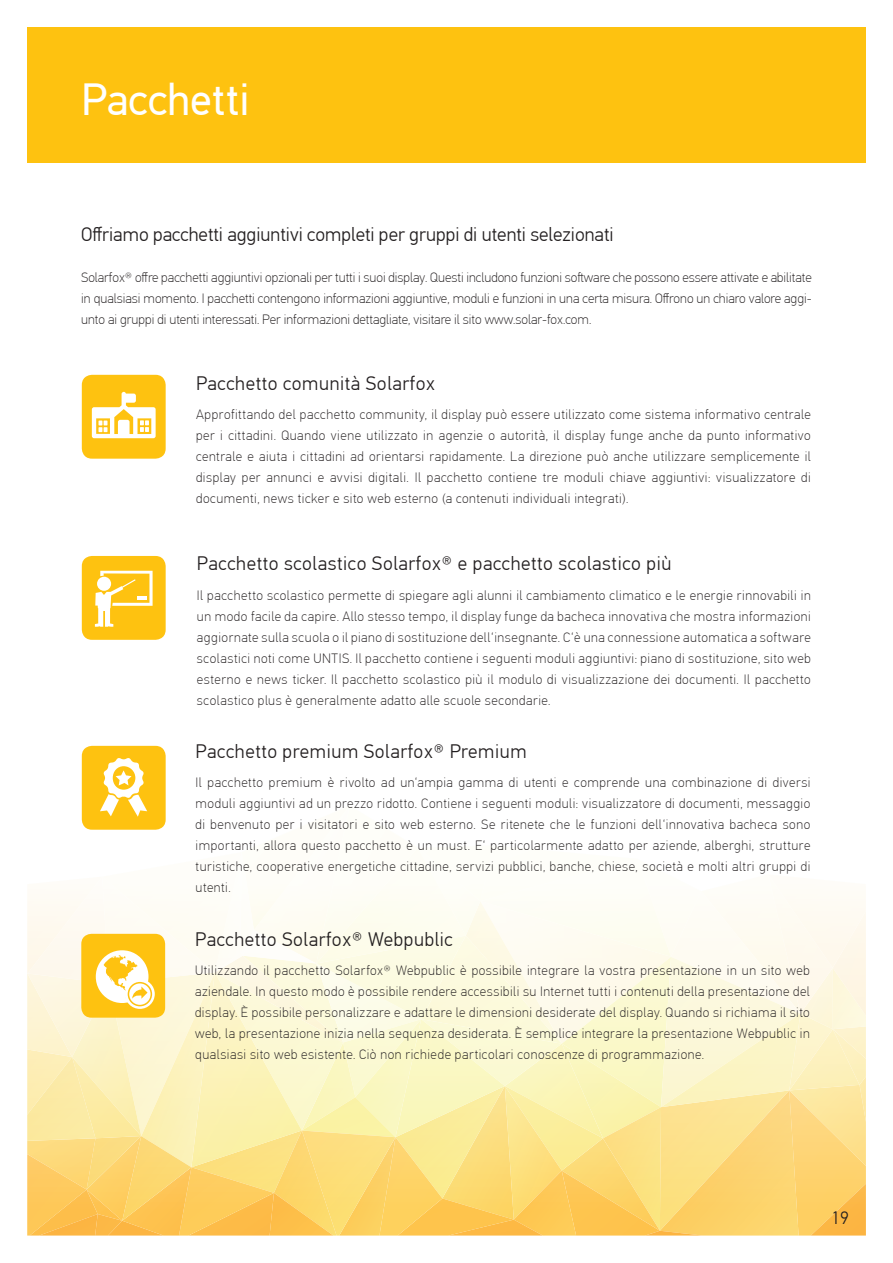
<style>
.page{position:relative;width:893px;height:1263px;background:#fff}
.page>*{position:absolute;margin:0;border:0;box-sizing:border-box;transform-origin:0 0}
.t1{font:45px "PF Din Text Pro";color:#fff}
.t2{font:300 19.5px "PF Din Text Pro";letter-spacing:.03em;color:#231f20}
.t3{font:300 19.5px "PF Din Text Pro";color:#231f20}
.t4{font:300 18px "PF Din Text Pro";color:#231f20}
.t5{font:100 13.5px/21px "PF Din Text Pro";letter-spacing:.035em;color:#231f20;text-align:justify}
</style>
<div class="page">
<div style="left:27px;top:27px;width:839px;height:135px;background:#fec210"></div>
<div style="left:82px;top:556px;width:84px;height:84px;background:#fec210;border-radius:10px"></div>
<div style="left:82px;top:375px;width:84px;height:84px;background:#fec210;border-radius:10px"></div>
<div style="left:82px;top:746px;width:84px;height:84px;background:#fec210;border-radius:10px"></div>
<svg style="left:92px;top:392px;width:64px;height:46px"></svg>
<svg style="left:95px;top:571px;width:58px;height:56px"></svg>
<svg style="left:27px;top:757px;width:839px;height:478px"></svg>
<h1 class="t1" style="left:81px;top:73px;width:170px">Pacchetti</h1>
<h2 class="t3" style="left:81px;top:224px;width:534px">Offriamo pacchetti aggiuntivi completi per gruppi di utenti selezionati</h2>
<p class="t5" style="left:81px;top:267px;width:732px">Solarfox® offre pacchetti aggiuntivi opzionali per tutti i suoi display. Questi includono funzioni software che possono essere attivate e abilitate in qualsiasi momento. I pacchetti contengono informazioni aggiuntive, moduli e funzioni in una certa misura. Offrono un chiaro valore aggi&shy;unto ai gruppi di utenti interessati. Per informazioni dettagliate, visitare il sito www.solar-fox.com.</p>
<h2 class="t2" style="left:196px;top:372px;width:240px">Pacchetto comunità Solarfox</h2>
<p class="t5" style="left:196px;top:404px;width:616px">Approfittando del pacchetto community, il display può essere utilizzato come sistema informativo centrale per i cittadini. Quando viene utilizzato in agenzie o autorità, il display funge anche da punto informativo centrale e aiuta i cittadini ad orientarsi rapidamente. La direzione può anche utilizzare semplicemente il display per annunci e avvisi digitali. Il pacchetto contiene tre moduli chiave aggiuntivi: visualizzatore di documenti, news ticker e sito web esterno (a contenuti individuali integrati).</p>
<h2 class="t2" style="left:197px;top:552px;width:476px">Pacchetto scolastico Solarfox® e pacchetto scolastico più</h2>
<p class="t5" style="left:197px;top:584px;width:615px">Il pacchetto scolastico permette di spiegare agli alunni il cambiamento climatico e le energie rinnovabili in un modo facile da capire. Allo stesso tempo, il display funge da bacheca innovativa che mostra informazioni aggiornate sulla scuola o il piano di sostituzione dell‘insegnante. C‘è una connessione automatica a software scolastici noti come UNTIS. Il pacchetto contiene i seguenti moduli aggiuntivi: piano di sostituzione, sito web esterno e news ticker. Il pacchetto scolastico più il modulo di visualizzazione dei documenti. Il pacchetto scolastico plus è generalmente adatto alle scuole secondarie.</p>
<h2 class="t2" style="left:196px;top:740px;width:333px">Pacchetto premium Solarfox® Premium</h2>
<p class="t5" style="left:196px;top:772px;width:616px">Il pacchetto premium è rivolto ad un‘ampia gamma di utenti e comprende una combinazione di diversi moduli aggiuntivi ad un prezzo ridotto. Contiene i seguenti moduli: visualizzatore di documenti, messaggio di benvenuto per i visitatori e sito web esterno. Se ritenete che le funzioni dell‘innovativa bacheca sono importanti, allora questo pacchetto è un must. E‘ particolarmente adatto per aziende, alberghi, strutture turistiche, cooperative energetiche cittadine, servizi pubblici, banche, chiese, società e molti altri gruppi di utenti.</p>
<h2 class="t2" style="left:195px;top:928px;width:259px">Pacchetto Solarfox® Webpublic</h2>
<p class="t5" style="left:195px;top:960px;width:616px">Utilizzando il pacchetto Solarfox® Webpublic è possibile integrare la vostra presentazione in un sito web aziendale. In questo modo è possibile rendere accessibili su Internet tutti i contenuti della presentazione del display. È possibile personalizzare e adattare le dimensioni desiderate del display. Quando si richiama il sito web, la presentazione inizia nella sequenza desiderata. È semplice integrare la presentazione Webpublic in qualsiasi sito web esistente. Ciò non richiede particolari conoscenze di programmazione.</p>
<h3 class="t4" style="left:831px;top:1207px;width:19px">19</h3>
</div>
